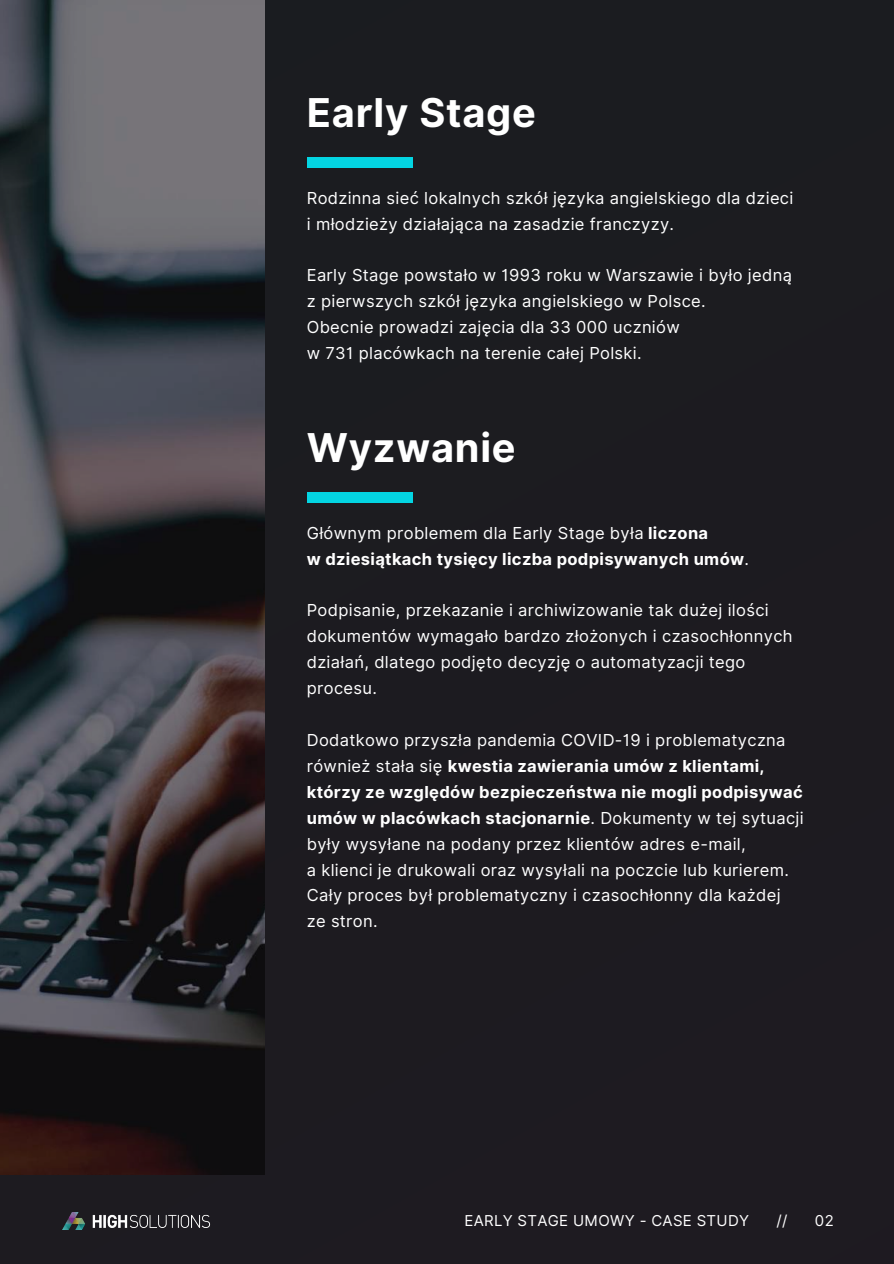
<style>
.page{position:relative;width:894px;height:1264px;background:#fff}
.page>*{position:absolute;margin:0;border:0;box-sizing:border-box;transform-origin:0 0}
.t1{font:700 39.75px "Inter";letter-spacing:.02em;color:#fff}
.t2{font:16.5px/26px "Inter";letter-spacing:.02em;color:#fff}
.t3{font:700 16.5px/26px "Inter";letter-spacing:.02em;color:#fff}
.t4{font:15px "Inter";letter-spacing:.02em;color:#fff}
.s1{font-weight:400}
.s2{font-weight:700}
</style>
<div class="page">
<div style="left:0;top:0;width:893px;height:1263px;background:#1c1b20"></div>
<img style="left:62px;top:1212px;width:149px;height:17px">
<div style="left:307px;top:493px;width:105px;height:10px;background:#03d5e2"></div>
<img style="left:0;top:0;width:264px;height:1174px">
<div style="left:307px;top:158px;width:105px;height:10px;background:#03d5e2"></div>
<h1 class="t1" style="left:307px;top:89px;width:231px">Early Stage</h1>
<p class="t2" style="left:307px;top:185px;width:488px">Rodzinna sieć lokalnych szkół języka angielskiego dla dzieci i młodzieży działająca na zasadzie franczyzy.</p>
<p class="t2" style="left:307px;top:262px;width:486px">Early Stage powstało w 1993 roku w Warszawie i było jedną z pierwszych szkół języka angielskiego w Polsce.<br>Obecnie prowadzi zajęcia dla 33 000 uczniów<br>w 731 placówkach na terenie całej Polski.</p>
<h1 class="t1" style="left:307px;top:424px;width:210px">Wyzwanie</h1>
<p class="t3" style="left:307px;top:520px;width:443px"><span class="s1">Głównym problemem dla Early Stage była</span> liczona<br>w dziesiątkach tysięcy liczba podpisywanych umów<span class="s1">.</span></p>
<p class="t2" style="left:307px;top:597px;width:487px">Podpisanie, przekazanie i archiwizowanie tak dużej ilości dokumentów wymagało bardzo złożonych i czasochłonnych działań, dlatego podjęto decyzję o automatyzacji tego procesu.</p>
<p class="t2" style="left:307px;top:727px;width:498px">Dodatkowo przyszła pandemia COVID-19 i problematyczna również stała się <span class="s2">kwestia zawierania umów z klientami, którzy ze względów bezpieczeństwa nie mogli podpisywać umów w placówkach stacjonarnie</span>. Dokumenty w tej sytuacji były wysyłane na podany przez klientów adres e-mail,<br>a klienci je drukowali oraz wysyłali na poczcie lub kurierem.<br>Cały proces był problematyczny i czasochłonny dla każdej<br>ze stron.</p>
<p class="t4" style="left:464px;top:1211px;width:286px">EARLY STAGE UMOWY - CASE STUDY</p>
<p class="t4" style="left:776px;top:1211px;width:12px">//</p>
<p class="t4" style="left:814px;top:1211px;width:20px">02</p>
</div>
